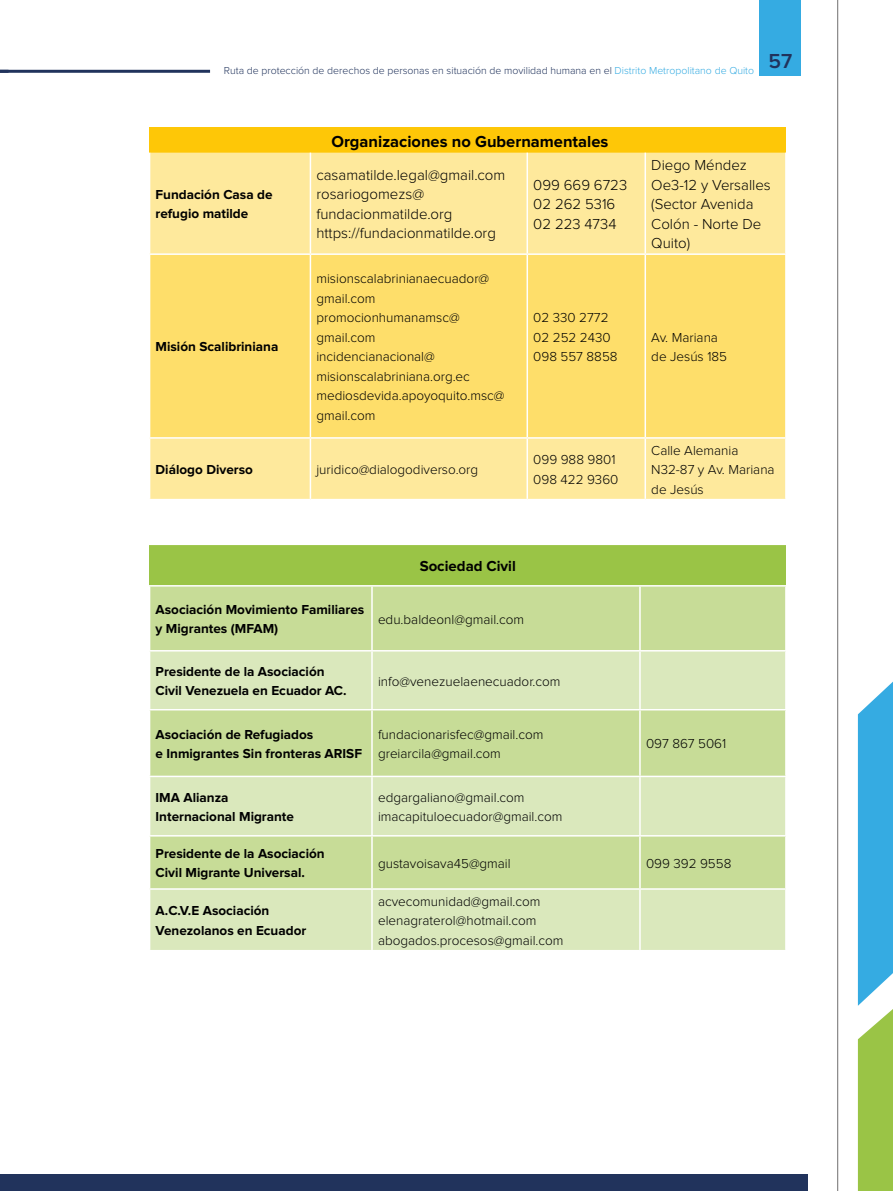
<style>
.page{position:relative;width:893px;height:1191px;background:#fff}
.page>*{position:absolute;margin:0;border:0;box-sizing:border-box;transform-origin:0 0}
.t1{font:600 21px "Proxima Nova";color:#21335c}
.t2{font:700 16.5px "Proxima Nova";color:#000}
.t3{font:300 15px/19.5px "Proxima Nova";color:#000}
.t4{font:700 15px "Proxima Nova";color:#000}
.t5{font:300 13.5px/19.5px "Proxima Nova";color:#000}
.t6{font:700 13.5px/19.5px "Proxima Nova";color:#000}
.t7{font:300 10.5px "Proxima Nova";color:#21335c}
.s1{color:#35abe2}
</style>
<div class="page">
<div style="left:759px;top:0;width:42px;height:76px;background:#35abe2"></div>
<svg style="left:858px;top:681px;width:35px;height:510px;background:#6abbb1"></svg>
<hr style="left:0;top:70px;width:210px;height:3px;background:#21335c">
<hr style="left:837px;top:0;width:1px;height:1191px;background:#706f6f">
<div style="left:0;top:1174px;width:808px;height:17px;background:#21335c"></div>
<div style="left:150px;top:128px;width:636px;height:25px;background:#fec707"></div>
<div style="left:150px;top:153px;width:635px;height:346px;background:#fee99c"></div>
<div style="left:150px;top:255px;width:635px;height:182px;background:#fede6a"></div>
<hr style="left:310px;top:255px;width:1px;height:182px;background:#fff">
<hr style="left:526px;top:255px;width:2px;height:182px;background:#fff">
<hr style="left:644px;top:255px;width:2px;height:182px;background:#fff">
<hr style="left:310px;top:153px;width:1px;height:100px;background:#fff">
<hr style="left:526px;top:153px;width:2px;height:100px;background:#fff">
<hr style="left:644px;top:153px;width:2px;height:100px;background:#fff">
<hr style="left:149px;top:253px;width:161px;height:2px;background:#fff">
<hr style="left:310px;top:253px;width:217px;height:2px;background:#fff">
<hr style="left:527px;top:253px;width:118px;height:2px;background:#fff">
<hr style="left:645px;top:253px;width:142px;height:2px;background:#fff">
<hr style="left:149px;top:437px;width:161px;height:2px;background:#fff">
<hr style="left:310px;top:437px;width:217px;height:2px;background:#fff">
<hr style="left:527px;top:437px;width:118px;height:2px;background:#fff">
<hr style="left:645px;top:437px;width:142px;height:2px;background:#fff">
<hr style="left:310px;top:439px;width:1px;height:60px;background:#fff">
<hr style="left:526px;top:439px;width:2px;height:60px;background:#fff">
<hr style="left:644px;top:439px;width:2px;height:60px;background:#fff">
<div style="left:150px;top:544px;width:636px;height:42px;background:#9ac446"></div>
<div style="left:150px;top:586px;width:635px;height:64px;background:#c7dc97"></div>
<svg style="left:150px;top:651px;width:635px;height:299px;background:#d2e3ae"></svg>
<hr style="left:149px;top:543px;width:223px;height:2px;background:#fff">
<hr style="left:372px;top:543px;width:268px;height:2px;background:#fff">
<hr style="left:640px;top:543px;width:147px;height:2px;background:#fff">
<hr style="left:149px;top:585px;width:223px;height:1px;background:#fff">
<hr style="left:372px;top:585px;width:268px;height:1px;background:#fff">
<hr style="left:371px;top:586px;width:2px;height:64px;background:#fff">
<hr style="left:640px;top:585px;width:147px;height:1px;background:#fff">
<hr style="left:639px;top:586px;width:2px;height:64px;background:#fff">
<hr style="left:371px;top:651px;width:2px;height:58px;background:#fff">
<hr style="left:639px;top:651px;width:2px;height:58px;background:#fff">
<hr style="left:149px;top:709px;width:223px;height:1px;background:#fff">
<hr style="left:372px;top:709px;width:268px;height:1px;background:#fff">
<hr style="left:371px;top:710px;width:2px;height:65px;background:#fff">
<hr style="left:640px;top:709px;width:147px;height:1px;background:#fff">
<hr style="left:639px;top:710px;width:2px;height:65px;background:#fff">
<hr style="left:371px;top:836px;width:2px;height:52px;background:#fff">
<hr style="left:639px;top:836px;width:2px;height:52px;background:#fff">
<hr style="left:149px;top:775px;width:223px;height:2px;background:#fff">
<hr style="left:149px;top:835px;width:223px;height:1px;background:#fff">
<hr style="left:372px;top:775px;width:268px;height:2px;background:#fff">
<hr style="left:371px;top:777px;width:2px;height:58px;background:#fff">
<hr style="left:372px;top:835px;width:268px;height:1px;background:#fff">
<hr style="left:640px;top:775px;width:147px;height:2px;background:#fff">
<hr style="left:639px;top:777px;width:2px;height:58px;background:#fff">
<hr style="left:640px;top:835px;width:147px;height:1px;background:#fff">
<hr style="left:149px;top:888px;width:223px;height:1px;background:#fff">
<hr style="left:372px;top:888px;width:268px;height:1px;background:#fff">
<hr style="left:371px;top:889px;width:2px;height:61px;background:#fff">
<hr style="left:640px;top:888px;width:147px;height:1px;background:#fff">
<hr style="left:639px;top:889px;width:2px;height:61px;background:#fff">
<p class="t7" style="left:224px;top:64px;width:532px">Ruta de protección de derechos de personas en situación de movilidad humana en el <span class="s1">Distrito Metropolitano de Quito</span></p>
<h1 class="t1" style="left:768px;top:49px;width:25px">57</h1>
<p class="t2" style="left:331px;top:132px;width:278px">Organizaciones no Gubernamentales</p>
<p class="t6" style="left:156px;top:185px;width:119px">Fundación Casa de refugio matilde</p>
<p class="t6" style="left:156px;top:337px;width:124px">Misión Scalibriniana</p>
<p class="t3" style="left:316px;top:165px;width:190px">casamatilde.legal@gmail.com rosariogomezs@ fundacionmatilde.org https://fundacionmatilde.org</p>
<p class="t3" style="left:533px;top:175px;width:95px">099 669 6723<br>02 262 5316<br>02 223 4734</p>
<p class="t5" style="left:316px;top:269px;width:190px">misionscalabrinianaecuador@ gmail.com promocionhumanamsc@ gmail.com<br>incidencianacional@ misionscalabriniana.org.ec mediosdevida.apoyoquito.msc@ gmail.com</p>
<p class="t5" style="left:533px;top:308px;width:86px">02 330 2772<br>02 252 2430<br>098 557 8858</p>
<p class="t3" style="left:651px;top:156px;width:121px">Diego Méndez<br>Oe3-12 y Versalles (Sector Avenida<br>Colón - Norte De<br>Quito)</p>
<p class="t5" style="left:651px;top:327px;width:77px">Av. Mariana de Jesús 185</p>
<p class="t6" style="left:156px;top:460px;width:99px">Diálogo Diverso</p>
<p class="t5" style="left:316px;top:460px;width:163px">juridico@dialogodiverso.org</p>
<p class="t5" style="left:533px;top:450px;width:87px">099 988 9801<br>098 422 9360</p>
<p class="t5" style="left:651px;top:440px;width:125px">Calle Alemania<br>N32-87 y Av. Mariana de Jesús</p>
<p class="t4" style="left:420px;top:557px;width:98px">Sociedad Civil</p>
<p class="t6" style="left:156px;top:600px;width:210px">Asociación Movimiento Familiares y Migrantes (MFAM)</p>
<p class="t5" style="left:378px;top:609px;width:148px">edu.baldeonl@gmail.com</p>
<p class="t6" style="left:156px;top:662px;width:193px">Presidente de la Asociación<br>Civil Venezuela en Ecuador AC.</p>
<p class="t5" style="left:378px;top:671px;width:184px">info@venezuelaenecuador.com</p>
<p class="t6" style="left:156px;top:724px;width:208px">Asociación de Refugiados<br>e Inmigrantes Sin fronteras ARISF</p>
<p class="t5" style="left:378px;top:724px;width:167px">fundacionarisfec@gmail.com greiarcila@gmail.com</p>
<p class="t5" style="left:646px;top:734px;width:82px">097 867 5061</p>
<p class="t6" style="left:156px;top:787px;width:140px">IMA Alianza<br>Internacional Migrante</p>
<p class="t5" style="left:378px;top:787px;width:186px">edgargaliano@gmail.com imacapituloecuador@gmail.com</p>
<p class="t6" style="left:156px;top:844px;width:171px">Presidente de la Asociación<br>Civil Migrante Universal.</p>
<p class="t5" style="left:378px;top:853px;width:134px">gustavoisava45@gmail</p>
<p class="t5" style="left:646px;top:853px;width:87px">099 392 9558</p>
<p class="t6" style="left:156px;top:901px;width:152px">A.C.V.E Asociación<br>Venezolanos en Ecuador</p>
<p class="t5" style="left:378px;top:891px;width:187px">acvecomunidad@gmail.com elenagraterol@hotmail.com abogados.procesos@gmail.com</p>
</div>
